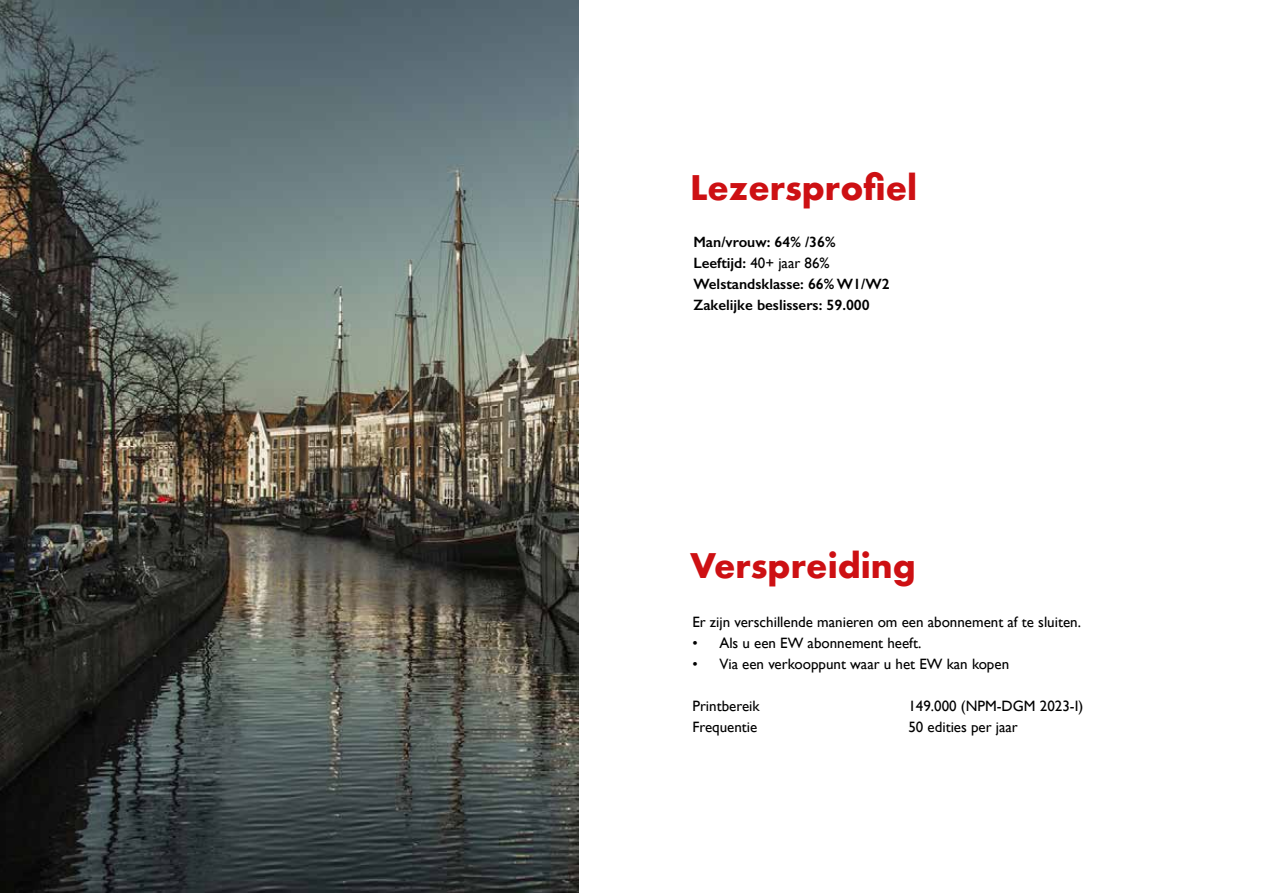
<style>
.page{position:relative;width:1263px;height:893px;background:#fff}
.page>*{position:absolute;margin:0;border:0;box-sizing:border-box;transform-origin:0 0}
.t1{font:700 33px "Futura";color:#cd1013}
.t2{font:15px "Gill Sans";color:#000}
.t3{font:600 15px/21px "Gill Sans";color:#000}
.s1{font-weight:400}
</style>
<div class="page">
<img style="left:0;top:0;width:578px;height:893px">
<h1 class="t1" style="left:690px;top:163px;width:229px">Lezersprofiel</h1>
<p class="t3" style="left:693px;top:231px;width:198px">Man/vrouw: 64% /36%<br>Leeftijd: <span class="s1">40+ jaar 86%<br></span>Welstandsklasse: 66% W1/W2<br>Zakelijke beslissers: 59.000</p>
<h1 class="t1" style="left:690px;top:542px;width:227px">Verspreiding</h1>
<p class="t2" style="left:692px;top:613px;width:390px">Er zijn verschillende manieren om een abonnement af te sluiten.</p>
<p class="t2" style="left:692px;top:634px;width:230px">• Als u een EW abonnement heeft.</p>
<p class="t2" style="left:692px;top:655px;width:318px">• Via een verkooppunt waar u het EW kan kopen</p>
<p class="t2" style="left:692px;top:697px;width:69px">Printbereik</p>
<p class="t2" style="left:908px;top:697px;width:176px">149.000 (NPM-DGM 2023-I)</p>
<p class="t2" style="left:692px;top:718px;width:67px">Frequentie</p>
<p class="t2" style="left:908px;top:718px;width:111px">50 edities per jaar</p>
</div>
